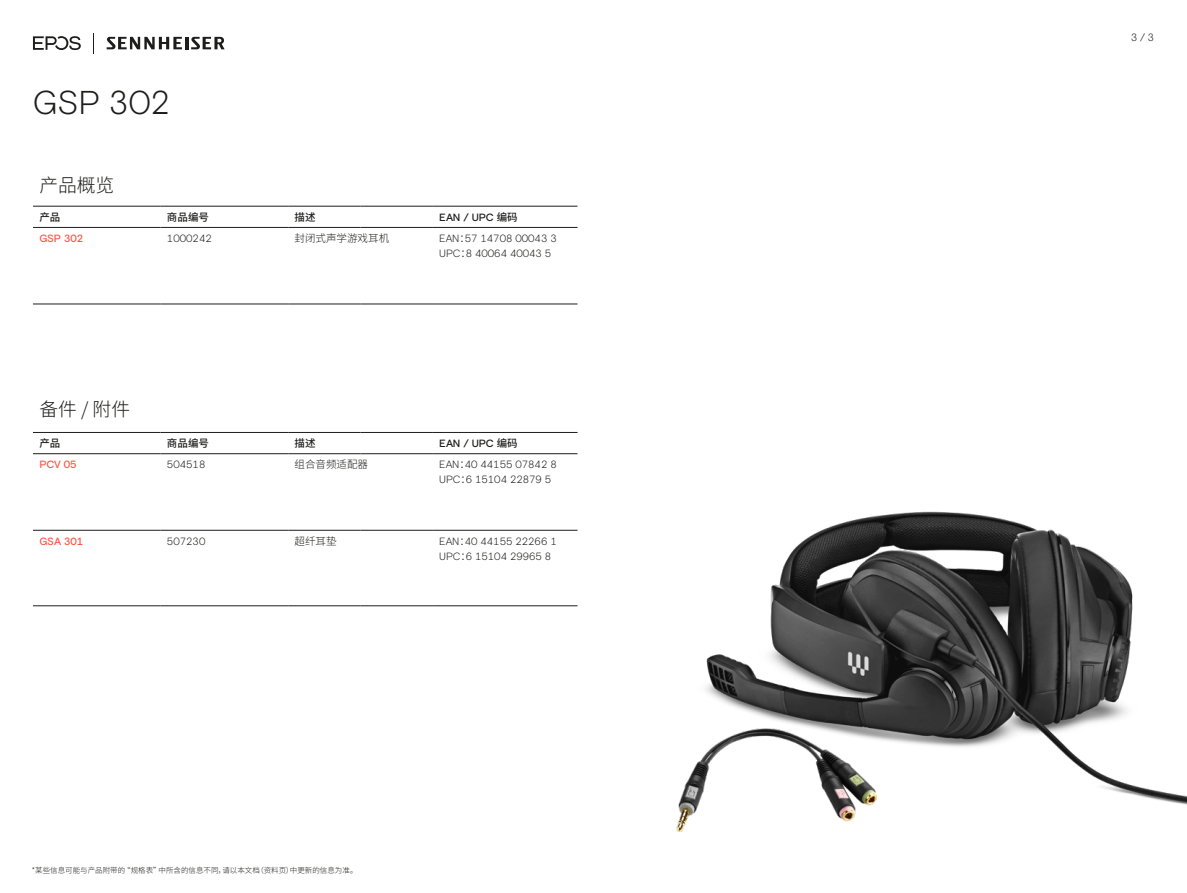
<style>
.page{position:relative;width:1187px;height:893px;background:#fff}
.page>*{position:absolute;margin:0;border:0;box-sizing:border-box;transform-origin:0 0}
.EPOS_headline_32_reg{font:300 33px "EPOS Basis";color:#1d1d1b}
.Leadtext_Table{font:300 18.75px "Noto Sans CJ Ksc";color:#1d1d1b}
.Smalltext_Table{font:300 10.5px "EPOS Basis";color:#1d1d1b}
.Smalltext_Table-2{font:300 10.5px "Noto Sans CJ Ksc";color:#1d1d1b}
.Smalltext_Table-3{font:500 10.5px "EPOS Basis";letter-spacing:-.01em;color:#1d1d1b}
.Smalltext_Table-4{font:500 10.5px "EPOS Basis";color:#ff5549}
.Smalltext_Table-5{font:500 10.5px "Noto Sans CJ Ksc";color:#1d1d1b}
.t1{font:300 7.5px "Noto Sans CJ Ksc";color:#1d1d1b}
.s1{font-family:"Noto Sans CJ Ksc"}
</style>
<div class="page">
<img style="left:705px;top:511px;width:481px;height:294px">
<img style="left:676px;top:729px;width:200px;height:103px">
<hr style="left:433px;top:227px;width:144px;height:1px;background:#1d1d1b">
<hr style="left:433px;top:206px;width:144px;height:1px;background:#1d1d1b">
<hr style="left:33px;top:206px;width:128px;height:1px;background:#1d1d1b">
<hr style="left:161px;top:206px;width:127px;height:1px;background:#1d1d1b">
<hr style="left:161px;top:227px;width:127px;height:1px;background:#1d1d1b">
<hr style="left:33px;top:227px;width:128px;height:1px;background:#1d1d1b">
<hr style="left:33px;top:304px;width:128px;height:1px;background:#1d1d1b">
<hr style="left:161px;top:304px;width:127px;height:1px;background:#1d1d1b">
<hr style="left:288px;top:304px;width:72px;height:1px;background:#1d1d1b">
<hr style="left:360px;top:304px;width:73px;height:1px;background:#1d1d1b">
<hr style="left:433px;top:304px;width:144px;height:1px;background:#1d1d1b">
<hr style="left:288px;top:206px;width:72px;height:1px;background:#1d1d1b">
<hr style="left:360px;top:206px;width:73px;height:1px;background:#1d1d1b">
<hr style="left:288px;top:227px;width:72px;height:1px;background:#1d1d1b">
<hr style="left:360px;top:227px;width:73px;height:1px;background:#1d1d1b">
<hr style="left:433px;top:453px;width:144px;height:1px;background:#1d1d1b">
<hr style="left:433px;top:530px;width:144px;height:1px;background:#1d1d1b">
<hr style="left:433px;top:605px;width:144px;height:1px;background:#1d1d1b">
<hr style="left:433px;top:432px;width:144px;height:1px;background:#1d1d1b">
<hr style="left:33px;top:432px;width:128px;height:1px;background:#1d1d1b">
<hr style="left:161px;top:432px;width:127px;height:1px;background:#1d1d1b">
<hr style="left:161px;top:453px;width:127px;height:1px;background:#1d1d1b">
<hr style="left:161px;top:530px;width:127px;height:1px;background:#1d1d1b">
<hr style="left:161px;top:605px;width:127px;height:1px;background:#1d1d1b">
<hr style="left:33px;top:453px;width:128px;height:1px;background:#1d1d1b">
<hr style="left:33px;top:530px;width:128px;height:1px;background:#1d1d1b">
<hr style="left:33px;top:605px;width:128px;height:1px;background:#1d1d1b">
<hr style="left:288px;top:432px;width:72px;height:1px;background:#1d1d1b">
<hr style="left:360px;top:432px;width:73px;height:1px;background:#1d1d1b">
<hr style="left:288px;top:453px;width:72px;height:1px;background:#1d1d1b">
<hr style="left:360px;top:453px;width:73px;height:1px;background:#1d1d1b">
<hr style="left:288px;top:530px;width:72px;height:1px;background:#1d1d1b">
<hr style="left:360px;top:530px;width:73px;height:1px;background:#1d1d1b">
<hr style="left:288px;top:605px;width:72px;height:1px;background:#1d1d1b">
<hr style="left:360px;top:605px;width:73px;height:1px;background:#1d1d1b">
<svg style="left:93px;top:33px;width:1px;height:20px"></svg>
<svg style="left:107px;top:37px;width:118px;height:12px"></svg>
<svg style="left:33px;top:36px;width:48px;height:14px"></svg>
<p class="EPOS_headline_32_reg" style="left:33px;top:83px;width:138px">GSP 302</p>
<p class="Leadtext_Table" style="left:39px;top:175px;width:77px">产品概览</p>
<p class="Smalltext_Table-5" style="left:39px;top:211px;width:22px">产品</p>
<p class="Smalltext_Table-5" style="left:167px;top:211px;width:43px">商品编号</p>
<p class="Smalltext_Table-5" style="left:294px;top:211px;width:22px">描述</p>
<p class="Smalltext_Table-3" style="left:439px;top:211px;width:80px">EAN / UPC <span class="s1">编码</span></p>
<p class="Smalltext_Table-4" style="left:39px;top:232px;width:45px">GSP 302</p>
<p class="Smalltext_Table" style="left:167px;top:232px;width:46px">1000242</p>
<p class="Smalltext_Table-2" style="left:294px;top:232px;width:96px">封闭式声学游戏耳机</p>
<p class="Smalltext_Table" style="left:439px;top:232px;width:119px">EAN<span class="s1">：</span>57 14708 00043 3</p>
<p class="Smalltext_Table" style="left:439px;top:247px;width:114px">UPC<span class="s1">：</span>8 40064 40043 5</p>
<p class="Leadtext_Table" style="left:39px;top:399px;width:92px">备件 / 附件</p>
<p class="Smalltext_Table-5" style="left:39px;top:438px;width:22px">产品</p>
<p class="Smalltext_Table-5" style="left:167px;top:438px;width:43px">商品编号</p>
<p class="Smalltext_Table-5" style="left:294px;top:438px;width:22px">描述</p>
<p class="Smalltext_Table-3" style="left:439px;top:438px;width:80px">EAN / UPC <span class="s1">编码</span></p>
<p class="Smalltext_Table-4" style="left:39px;top:458px;width:39px">PCV 05</p>
<p class="Smalltext_Table" style="left:167px;top:458px;width:40px">504518</p>
<p class="Smalltext_Table-2" style="left:294px;top:459px;width:75px">组合音频适配器</p>
<p class="Smalltext_Table" style="left:439px;top:459px;width:119px">EAN<span class="s1">：</span>40 44155 07842 8</p>
<p class="Smalltext_Table" style="left:439px;top:473px;width:114px">UPC<span class="s1">：</span>6 15104 22879 5</p>
<p class="Smalltext_Table-4" style="left:39px;top:535px;width:45px">GSA 301</p>
<p class="Smalltext_Table" style="left:167px;top:535px;width:40px">507230</p>
<p class="Smalltext_Table-2" style="left:294px;top:535px;width:43px">超纤耳垫</p>
<p class="Smalltext_Table" style="left:439px;top:535px;width:119px">EAN<span class="s1">：</span>40 44155 22266 1</p>
<p class="Smalltext_Table" style="left:439px;top:550px;width:114px">UPC<span class="s1">：</span>6 15104 29965 8</p>
<p class="t1" style="left:32px;top:866px;width:327px">*某些信息可能与产品附带的 “规格表”中所含的信息不同，请以本文档（资料页）中更新的信息为准。</p>
<p class="Smalltext_Table" style="left:1130px;top:31px;width:24px">3 / 3</p>
</div>
